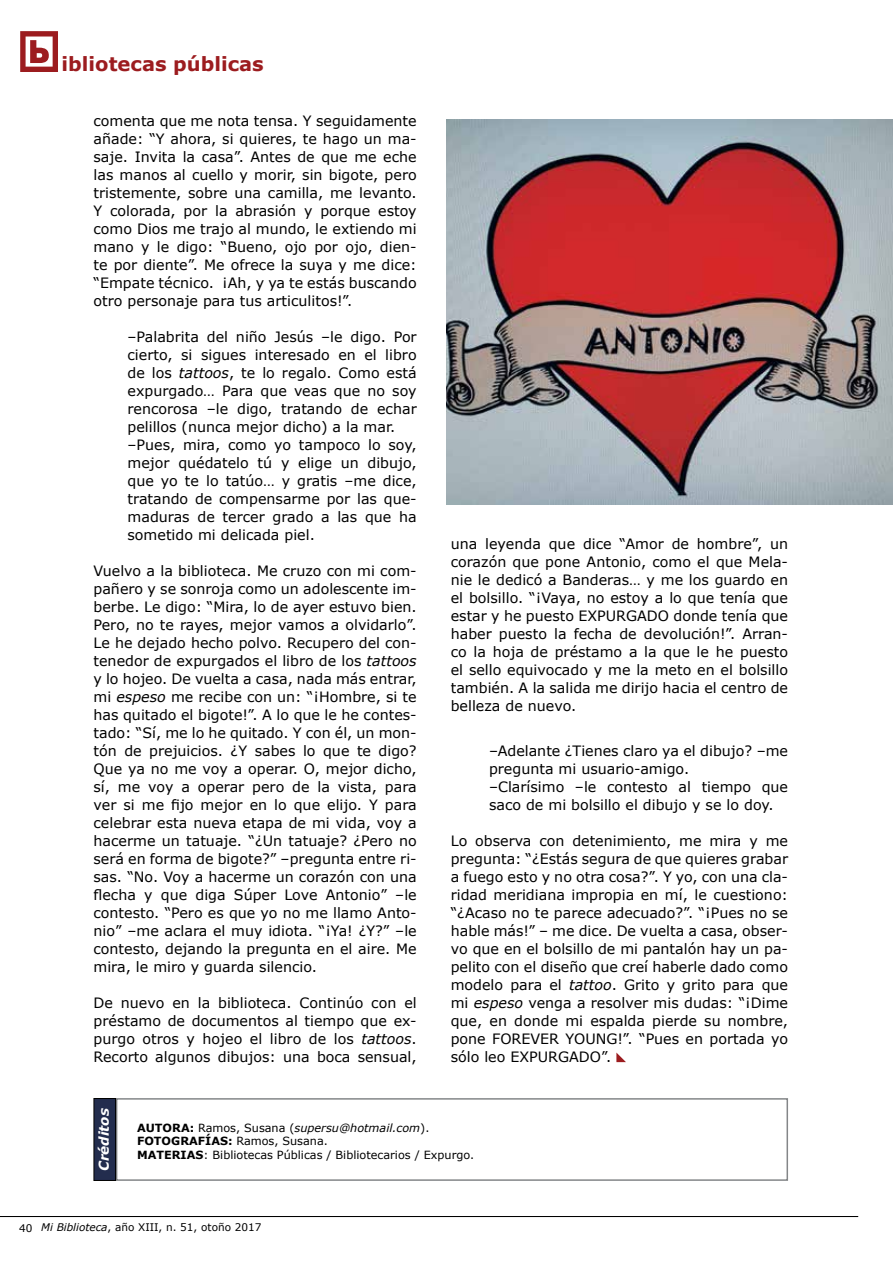
<style>
.page{position:relative;width:893px;height:1263px;background:#fff}
.page>*{position:absolute;margin:0;border:0;box-sizing:border-box;transform-origin:0 0}
.t1{font:700 19.5px "Verdana";color:#9c1c1f}
.t2{font:14.25px/18px "Verdana";color:#000;text-align:justify}
.t3{font:italic 700 13.5px "Verdana";color:#fff}
.t4{font:11.25px/13.5px "Verdana";color:#000}
.t5{font:10.5px "Verdana";color:#000}
.s1{font-style:italic}
.s2{font-weight:700}
</style>
<div class="page">
<hr style="left:0;top:1216px;width:858px;height:1px;background:#000">
<svg style="left:20px;top:31px;width:38px;height:41px"></svg>
<img style="left:446px;top:119px;width:447px;height:385px">
<svg style="left:616px;top:1052px;width:10px;height:10px"></svg>
<div style="left:116px;top:1098px;width:672px;height:83px;border:2px solid #848688"></div>
<div style="left:94px;top:1098px;width:22px;height:82px;background:#232d4e"></div>
<div style="left:94px;top:1098px;width:22px;height:83px;border:1px solid #000"></div>
<h1 class="t1" style="left:62px;top:51px;width:204px">ibliotecas públicas</h1>
<p class="t2" style="left:94px;top:111px;width:325px">comenta que me nota tensa. Y seguidamente añade: “Y ahora, si quieres, te hago un ma&shy;saje. Invita la casa”. Antes de que me eche las manos al cuello y morir, sin bigote, pero tristemente, sobre una camilla, me levanto.<br>Y colorada, por la abrasión y porque estoy como Dios me trajo al mundo, le extiendo mi mano y le digo: “Bueno, ojo por ojo, dien&shy;te por diente”. Me ofrece la suya y me dice: “Empate técnico. ¡Ah, y ya te estás buscando otro personaje para tus articulitos!”.</p>
<p class="t2" style="left:128px;top:328px;width:291px;text-align:left">–Palabrita del niño Jesús –le digo. Por cierto, si sigues interesado en el libro de los <span class="s1">tattoos</span>, te lo regalo. Como está expurgado… Para que veas que no soy rencorosa –le digo, tratando de echar pelillos (nunca mejor dicho) a la mar. –Pues, mira, como yo tampoco lo soy, mejor quédatelo tú y elige un dibujo, que yo te lo tatúo… y gratis –me dice, tratando de compensarme por las que&shy;maduras de tercer grado a las que ha sometido mi delicada piel.</p>
<p class="t2" style="left:94px;top:562px;width:325px">Vuelvo a la biblioteca. Me cruzo con mi com&shy;pañero y se sonroja como un adolescente im&shy;berbe. Le digo: “Mira, lo de ayer estuvo bien.<br>Pero, no te rayes, mejor vamos a olvidarlo”.<br>Le he dejado hecho polvo. Recupero del con&shy;tenedor de expurgados el libro de los <span class="s1">tattoos </span>y lo hojeo. De vuelta a casa, nada más entrar, mi <span class="s1">espeso</span> me recibe con un: “¡Hombre, si te has quitado el bigote!”. A lo que le he contes&shy;tado: “Sí, me lo he quitado. Y con él, un mon&shy;tón de prejuicios. ¿Y sabes lo que te digo?<br>Que ya no me voy a operar. O, mejor dicho, sí, me voy a operar pero de la vista, para ver si me fijo mejor en lo que elijo. Y para celebrar esta nueva etapa de mi vida, voy a hacerme un tatuaje. “¿Un tatuaje? ¿Pero no será en forma de bigote?” –pregunta entre ri&shy;sas. “No. Voy a hacerme un corazón con una flecha y que diga Súper Love Antonio” –le contesto. “Pero es que yo no me llamo Anto&shy;nio” –me aclara el muy idiota. “¡Ya! ¿Y?” –le contesto, dejando la pregunta en el aire. Me mira, le miro y guarda silencio.</p>
<p class="t2" style="left:94px;top:994px;width:325px">De nuevo en la biblioteca. Continúo con el préstamo de documentos al tiempo que ex&shy;purgo otros y hojeo el libro de los <span class="s1">tattoos</span>.<br>Recorto algunos dibujos: una boca sensual,</p>
<p class="t2" style="left:451px;top:535px;width:339px">una leyenda que dice “Amor de hombre”, un corazón que pone Antonio, como el que Mela&shy;nie le dedicó a Banderas… y me los guardo en el bolsillo. “¡Vaya, no estoy a lo que tenía que estar y he puesto EXPURGADO donde tenía que haber puesto la fecha de devolución!”. Arran&shy;co la hoja de préstamo a la que le he puesto el sello equivocado y me la meto en el bolsillo también. A la salida me dirijo hacia el centro de belleza de nuevo.</p>
<p class="t2" style="left:489px;top:742px;width:301px;text-align:left">–Adelante ¿Tienes claro ya el dibujo? –me pregunta mi usuario-amigo.<br>–Clarísimo –le contesto al tiempo que saco de mi bolsillo el dibujo y se lo doy.</p>
<p class="t2" style="left:451px;top:832px;width:339px">Lo observa con detenimiento, me mira y me pregunta: “¿Estás segura de que quieres grabar a fuego esto y no otra cosa?”. Y yo, con una cla&shy;ridad meridiana impropia en mí, le cuestiono: “¿Acaso no te parece adecuado?”. “¡Pues no se hable más!” – me dice. De vuelta a casa, obser&shy;vo que en el bolsillo de mi pantalón hay un pa&shy;pelito con el diseño que creí haberle dado como modelo para el <span class="s1">tattoo</span>. Grito y grito para que mi <span class="s1">espeso</span> venga a resolver mis dudas: “¡Dime que, en donde mi espalda pierde su nombre, pone FOREVER YOUNG!”. “Pues en portada yo sólo leo EXPURGADO”.</p>
<p class="t3" style="left:94px;top:1171px;width:64px;rotate:-90deg">Créditos</p>
<p class="t4" style="left:137px;top:1120px;width:339px"><span class="s2">AUTORA:</span> Ramos, Susana (<span class="s1">supersu@hotmail.com</span>).<br><span class="s2">FOTOGRAFÍAS:</span> Ramos, Susana.<br><span class="s2">MATERIAS</span>: Bibliotecas Públicas / Bibliotecarios / Expurgo.</p>
<p class="t5" style="left:19px;top:1220px;width:244px">40 <span class="s1">Mi Biblioteca</span>, año XIII, n. 51, otoño 2017</p>
</div>
